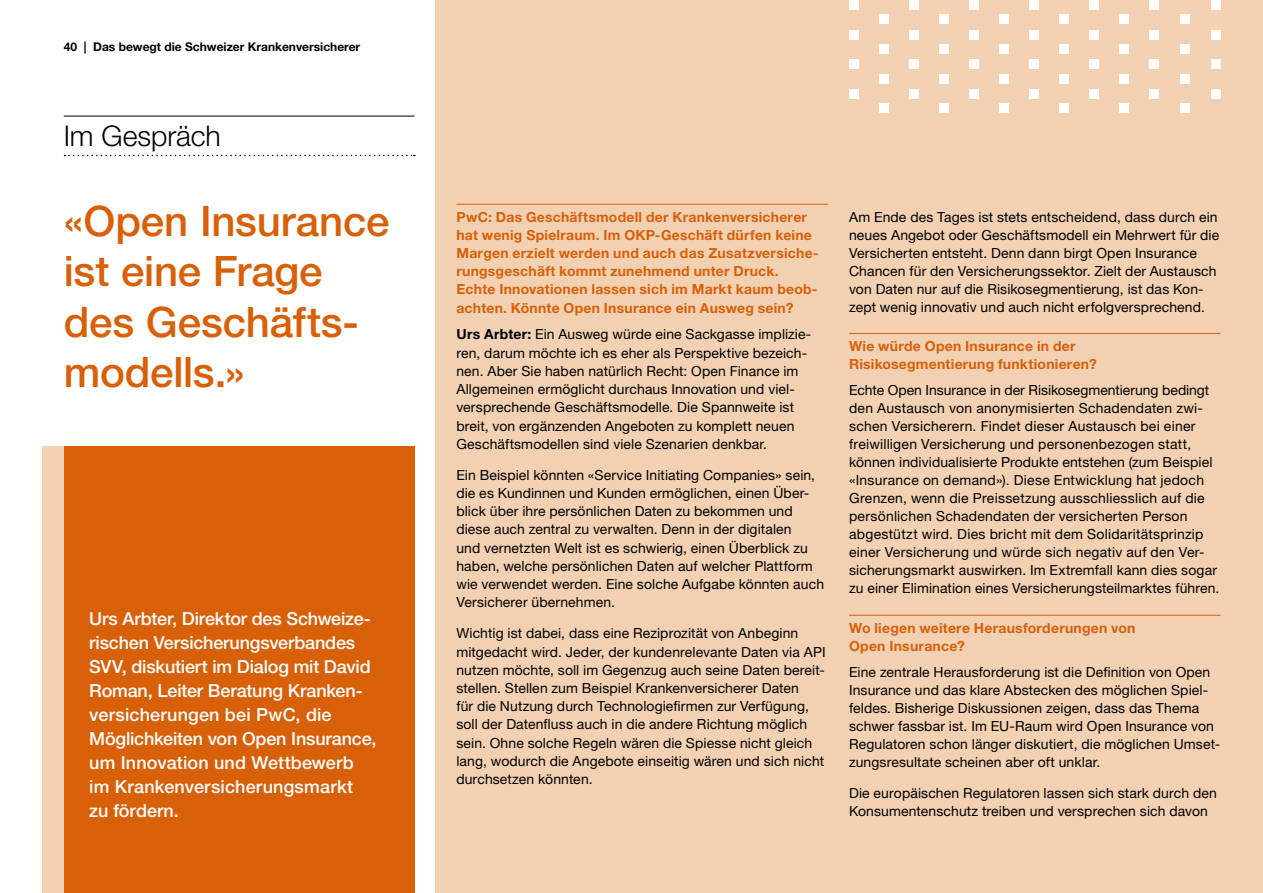
<style>
.page{position:relative;width:1263px;height:893px;background:#fff}
.page>*{position:absolute;margin:0;border:0;box-sizing:border-box;transform-origin:0 0}
.t1{font:500 42px/50.4px "Helvetica Neue LT Std";letter-spacing:-.005em;color:#d76009}
.t2{font:300 28.5px "Helvetica Neue LT Std";letter-spacing:-.005em;color:#000}
.t3{font:500 18px/24px "Helvetica Neue LT Std";letter-spacing:-.01em;color:#fff}
.t4{font:13.95px/18px "Helvetica Neue LT Std";letter-spacing:.01em;color:#000}
.t5{font:700 13.95px/18.3px "Helvetica Neue LT Std";letter-spacing:.02em;color:#d76009}
.t6{font:700 12px "Helvetica Neue LT Std";color:#000}
.s1{font-weight:700}
</style>
<div class="page">
<div style="left:435px;top:0;width:828px;height:893px;background:#f2d1b3"></div>
<hr style="left:456px;top:204px;width:372px;height:1px;background:#d76009">
<hr style="left:849px;top:333px;width:371px;height:1px;background:#d76009">
<hr style="left:849px;top:615px;width:371px;height:1px;background:#d76009">
<div style="left:43px;top:446px;width:55px;height:447px;background:#f2d1b3"></div>
<div style="left:64px;top:446px;width:351px;height:447px;background:#d76009"></div>
<hr style="left:64px;top:116px;width:351px;height:1px;background:#000">
<svg style="left:65px;top:155px;width:350px;height:1px"></svg>
<div style="left:1150px;top:89px;width:9px;height:10px;background:#fff"></div>
<div style="left:1150px;top:60px;width:9px;height:9px;background:#fff"></div>
<div style="left:1150px;top:30px;width:9px;height:9px;background:#fff"></div>
<div style="left:1150px;top:0;width:9px;height:10px;background:#fff"></div>
<div style="left:1180px;top:104px;width:9px;height:9px;background:#fff"></div>
<div style="left:1180px;top:74px;width:9px;height:10px;background:#fff"></div>
<div style="left:1180px;top:44px;width:9px;height:10px;background:#fff"></div>
<div style="left:1180px;top:15px;width:9px;height:9px;background:#fff"></div>
<div style="left:1089px;top:89px;width:10px;height:10px;background:#fff"></div>
<div style="left:1089px;top:60px;width:10px;height:9px;background:#fff"></div>
<div style="left:1089px;top:30px;width:10px;height:9px;background:#fff"></div>
<div style="left:1089px;top:0;width:10px;height:10px;background:#fff"></div>
<div style="left:1119px;top:104px;width:10px;height:9px;background:#fff"></div>
<div style="left:1119px;top:74px;width:10px;height:10px;background:#fff"></div>
<div style="left:1119px;top:44px;width:10px;height:10px;background:#fff"></div>
<div style="left:1119px;top:15px;width:10px;height:9px;background:#fff"></div>
<div style="left:1029px;top:89px;width:10px;height:10px;background:#fff"></div>
<div style="left:1029px;top:60px;width:10px;height:9px;background:#fff"></div>
<div style="left:1029px;top:30px;width:10px;height:9px;background:#fff"></div>
<div style="left:1029px;top:0;width:10px;height:10px;background:#fff"></div>
<div style="left:1059px;top:104px;width:10px;height:9px;background:#fff"></div>
<div style="left:1059px;top:74px;width:10px;height:10px;background:#fff"></div>
<div style="left:1059px;top:44px;width:10px;height:10px;background:#fff"></div>
<div style="left:1059px;top:15px;width:10px;height:9px;background:#fff"></div>
<div style="left:969px;top:89px;width:10px;height:10px;background:#fff"></div>
<div style="left:969px;top:60px;width:10px;height:9px;background:#fff"></div>
<div style="left:969px;top:30px;width:10px;height:9px;background:#fff"></div>
<div style="left:969px;top:0;width:10px;height:10px;background:#fff"></div>
<div style="left:999px;top:104px;width:10px;height:9px;background:#fff"></div>
<div style="left:999px;top:74px;width:10px;height:10px;background:#fff"></div>
<div style="left:999px;top:44px;width:10px;height:10px;background:#fff"></div>
<div style="left:999px;top:15px;width:10px;height:9px;background:#fff"></div>
<div style="left:909px;top:89px;width:9px;height:10px;background:#fff"></div>
<div style="left:909px;top:60px;width:9px;height:9px;background:#fff"></div>
<div style="left:909px;top:30px;width:9px;height:9px;background:#fff"></div>
<div style="left:909px;top:0;width:9px;height:10px;background:#fff"></div>
<div style="left:939px;top:104px;width:10px;height:9px;background:#fff"></div>
<div style="left:939px;top:74px;width:10px;height:10px;background:#fff"></div>
<div style="left:939px;top:44px;width:10px;height:10px;background:#fff"></div>
<div style="left:939px;top:15px;width:10px;height:9px;background:#fff"></div>
<div style="left:849px;top:89px;width:9px;height:10px;background:#fff"></div>
<div style="left:849px;top:60px;width:9px;height:9px;background:#fff"></div>
<div style="left:849px;top:30px;width:9px;height:9px;background:#fff"></div>
<div style="left:849px;top:0;width:9px;height:10px;background:#fff"></div>
<div style="left:879px;top:104px;width:9px;height:9px;background:#fff"></div>
<div style="left:879px;top:74px;width:9px;height:10px;background:#fff"></div>
<div style="left:879px;top:44px;width:9px;height:10px;background:#fff"></div>
<div style="left:879px;top:15px;width:9px;height:9px;background:#fff"></div>
<div style="left:1211px;top:89px;width:10px;height:10px;background:#fff"></div>
<div style="left:1211px;top:60px;width:10px;height:9px;background:#fff"></div>
<div style="left:1211px;top:30px;width:10px;height:9px;background:#fff"></div>
<div style="left:1211px;top:0;width:10px;height:10px;background:#fff"></div>
<p class="t6" style="left:64px;top:39px;width:298px">40 | Das bewegt die Schweizer Krankenversicherer</p>
<h2 class="t2" style="left:64px;top:119px;width:159px">Im Gespräch</h2>
<h1 class="t1" style="left:64px;top:195px;width:327px">«Open Insurance ist eine Frage des Geschäfts&shy;modells.»</h1>
<p class="t3" style="left:89px;top:607px;width:289px">Urs Arbter, Direktor des Schweize&shy;rischen Versicherungsverbandes<br>SVV, diskutiert im Dialog mit David<br>Roman, Leiter Beratung Kranken&shy;versicherungen bei PwC, die<br>Möglichkeiten von Open Insurance, um Innovation und Wettbewerb im Krankenversicherungsmarkt zu fördern.</p>
<p class="t5" style="left:456px;top:207px;width:364px">PwC: Das Geschäftsmodell der Krankenversicherer hat wenig Spielraum. Im OKP-Geschäft dürfen keine Margen erzielt werden und auch das Zusatzversiche&shy;rungsgeschäft kommt zunehmend unter Druck.<br>Echte Innovationen lassen sich im Markt kaum beob&shy;achten. Könnte Open Insurance ein Ausweg sein?</p>
<p class="t4" style="left:456px;top:325px;width:356px"><span class="s1">Urs Arbter:</span> Ein Ausweg würde eine Sackgasse implizie&shy;ren, darum möchte ich es eher als Perspektive bezeich&shy;nen. Aber Sie haben natürlich Recht: Open Finance im Allgemeinen ermöglicht durchaus Innovation und viel&shy;versprechende Geschäftsmodelle. Die Spannweite ist breit, von ergänzenden Angeboten zu komplett neuen Geschäftsmodellen sind viele Szenarien denkbar.</p>
<p class="t4" style="left:456px;top:466px;width:369px">Ein Beispiel könnten «Service Initiating Companies» sein, die es Kundinnen und Kunden ermöglichen, einen Über&shy;blick über ihre persönlichen Daten zu bekommen und diese auch zentral zu verwalten. Denn in der digitalen<br>und vernetzten Welt ist es schwierig, einen Überblick zu haben, welche persönlichen Daten auf welcher Plattform wie verwendet werden. Eine solche Aufgabe könnten auch Versicherer übernehmen.</p>
<p class="t4" style="left:456px;top:624px;width:371px">Wichtig ist dabei, dass eine Reziprozität von Anbeginn mitgedacht wird. Jeder, der kundenrelevante Daten via API nutzen möchte, soll im Gegenzug auch seine Daten bereit&shy;stellen. Stellen zum Beispiel Krankenversicherer Daten<br>für die Nutzung durch Technologiefirmen zur Verfügung, soll der Datenfluss auch in die andere Richtung möglich sein. Ohne solche Regeln wären die Spiesse nicht gleich lang, wodurch die Angebote einseitig wären und sich nicht durchsetzen könnten.</p>
<p class="t4" style="left:849px;top:207px;width:372px">Am Ende des Tages ist stets entscheidend, dass durch ein neues Angebot oder Geschäftsmodell ein Mehrwert für die Versicherten entsteht. Denn dann birgt Open Insurance Chancen für den Versicherungssektor. Zielt der Austausch von Daten nur auf die Risikosegmentierung, ist das Kon&shy;zept wenig innovativ und auch nicht erfolgversprechend.</p>
<p class="t5" style="left:849px;top:337px;width:249px">Wie würde Open Insurance in der<br>Risikosegmentierung funktionieren?</p>
<p class="t4" style="left:849px;top:381px;width:372px">Echte Open Insurance in der Risikosegmentierung bedingt den Austausch von anonymisierten Schadendaten zwi&shy;schen Versicherern. Findet dieser Austausch bei einer freiwilligen Versicherung und personenbezogen statt, können individualisierte Produkte entstehen (zum Beispiel «Insurance on demand»). Diese Entwicklung hat jedoch Grenzen, wenn die Preissetzung ausschliesslich auf die persönlichen Schadendaten der versicherten Person abgestützt wird. Dies bricht mit dem Solidaritätsprinzip einer Versicherung und würde sich negativ auf den Ver&shy;sicherungsmarkt auswirken. Im Extremfall kann dies sogar zu einer Elimination eines Versicherungsteilmarktes führen.</p>
<p class="t5" style="left:849px;top:618px;width:288px">Wo liegen weitere Herausforderungen von<br>Open Insurance?</p>
<p class="t4" style="left:849px;top:663px;width:373px">Eine zentrale Herausforderung ist die Definition von Open Insurance und das klare Abstecken des möglichen Spiel&shy;feldes. Bisherige Diskussionen zeigen, dass das Thema schwer fassbar ist. Im EU-Raum wird Open Insurance von Regulatoren schon länger diskutiert, die möglichen Umset&shy;zungsresultate scheinen aber oft unklar.</p>
<p class="t4" style="left:849px;top:784px;width:369px">Die europäischen Regulatoren lassen sich stark durch den<br>Konsumentenschutz treiben und versprechen sich davon</p>
</div>
